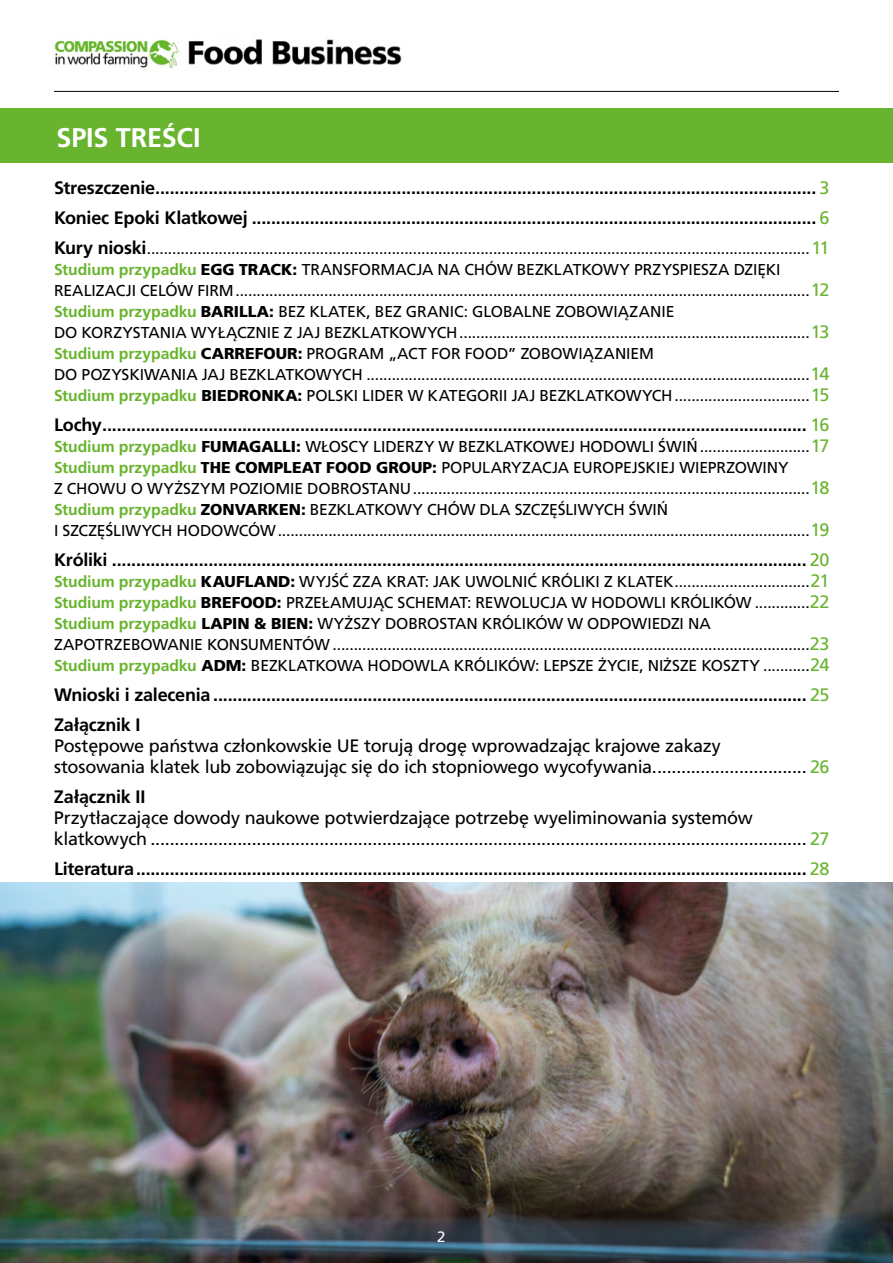
<style>
.page{position:relative;width:893px;height:1263px;background:#fff}
.page>*{position:absolute;margin:0;border:0;box-sizing:border-box;transform-origin:0 0}
.Heading{font:700 27px "Frutiger LT Com";letter-spacing:-.005em;color:#fff}
.t1{font:700 18px "Frutiger LT Com";letter-spacing:-.015em;color:#000}
.t2{font:18px/21px "Frutiger LT Com";letter-spacing:-.02em;color:#000}
.t3{font:15.75px/21px "Frutiger LT Com";letter-spacing:-.005em;color:#000}
.t4{font:15px "Frutiger LT Com";color:#fff}
.s1{font-weight:400;color:#69b42e}
.s2{font-weight:700;font-size:18px}
.s3{font-size:18px;color:#69b42e}
.s4{font-weight:700;color:#69b42e}
.s5{font-weight:900}
.s6{color:#69b42e}
</style>
<div class="page">
<hr style="left:54px;top:91px;width:785px;height:1px;background:#000">
<img style="left:54px;top:39px;width:348px;height:30px">
<img style="left:0;top:882px;width:893px;height:381px">
<div style="left:0;top:108px;width:893px;height:54px;background:#69b42e"></div>
<h1 class="Heading" style="left:56px;top:121px;width:146px">SPIS TREŚCI</h1>
<p class="t1" style="left:54px;top:177px;width:777px">Streszczenie......................................................................................................................................... <span class="s1">3</span></p>
<p class="t1" style="left:54px;top:207px;width:777px">Koniec Epoki Klatkowej ..................................................................................................................... <span class="s1">6</span></p>
<p class="t3" style="left:54px;top:238px;width:777px"><span class="s2">Kury nioski</span>.............................................................................................................................................................<span class="s3">11</span></p>
<p class="t3" style="left:54px;top:259px;width:777px"><span class="s4">Studium przypadku</span> <span class="s5">EGG TRACK:</span> TRANSFORMACJA NA CHÓW BEZKLATKOWY PRZYSPIESZA DZIĘKI<br>REALIZACJI CELÓW FIRM........................................................................................................................................<span class="s3">12</span></p>
<p class="t3" style="left:54px;top:301px;width:777px"><span class="s4">Studium przypadku</span> <span class="s5">BARILLA:</span> BEZ KLATEK, BEZ GRANIC: GLOBALNE ZOBOWIĄZANIE<br>DO KORZYSTANIA WYŁĄCZNIE Z JAJ BEZKLATKOWYCH...................................................................................<span class="s3">13</span></p>
<p class="t3" style="left:54px;top:343px;width:777px"><span class="s4">Studium przypadku</span> <span class="s5">CARREFOUR:</span> PROGRAM „ACT FOR FOOD” ZOBOWIĄZANIEM<br>DO POZYSKIWANIA JAJ BEZKLATKOWYCH .........................................................................................................<span class="s3">14</span></p>
<p class="t3" style="left:54px;top:385px;width:777px"><span class="s4">Studium przypadku</span> <span class="s5">BIEDRONKA:</span> POLSKI LIDER W KATEGORII JAJ BEZKLATKOWYCH................................<span class="s3">15</span></p>
<p class="t1" style="left:54px;top:414px;width:777px">Lochy.................................................................................................................................................. <span class="s1">16</span></p>
<p class="t3" style="left:54px;top:436px;width:777px"><span class="s4">Studium przypadku</span> <span class="s5">FUMAGALLI:</span> WŁOSCY LIDERZY W BEZKLATKOWEJ HODOWLI ŚWIŃ..........................<span class="s3">17</span></p>
<p class="t3" style="left:54px;top:457px;width:777px"><span class="s4">Studium przypadku</span> <span class="s5">THE COMPLEAT FOOD GROUP:</span> POPULARYZACJA EUROPEJSKIEJ WIEPRZOWINY<br>Z CHOWU O WYŻSZYM POZIOMIE DOBROSTANU..............................................................................................<span class="s3">18</span></p>
<p class="t3" style="left:54px;top:499px;width:777px"><span class="s4">Studium przypadku</span> <span class="s5">ZONVARKEN:</span> BEZKLATKOWY CHÓW DLA SZCZĘŚLIWYCH ŚWIŃ<br>I SZCZĘŚLIWYCH HODOWCÓW..............................................................................................................................<span class="s3">19</span></p>
<p class="t1" style="left:54px;top:549px;width:777px">Króliki ................................................................................................................................................ <span class="s1">20</span></p>
<p class="t3" style="left:54px;top:571px;width:777px"><span class="s4">Studium przypadku</span> <span class="s5">KAUFLAND:</span> WYJŚĆ ZZA KRAT: JAK UWOLNIĆ KRÓLIKI Z KLATEK................................<span class="s3">21</span></p>
<p class="t3" style="left:54px;top:592px;width:777px"><span class="s4">Studium przypadku</span> <span class="s5">BREFOOD:</span> PRZEŁAMUJĄC SCHEMAT: REWOLUCJA W HODOWLI KRÓLIKÓW .............<span class="s3">22</span></p>
<p class="t3" style="left:54px;top:613px;width:777px"><span class="s4">Studium przypadku</span> <span class="s5">LAPIN &amp; BIEN:</span> WYŻSZY DOBROSTAN KRÓLIKÓW W ODPOWIEDZI NA<br>ZAPOTRZEBOWANIE KONSUMENTÓW .................................................................................................................<span class="s3">23</span></p>
<p class="t3" style="left:54px;top:655px;width:777px"><span class="s4">Studium przypadku</span> <span class="s5">ADM:</span> BEZKLATKOWA HODOWLA KRÓLIKÓW: LEPSZE ŻYCIE, NIŻSZE KOSZTY ...........<span class="s3">24</span></p>
<p class="t1" style="left:54px;top:684px;width:777px">Wnioski i zalecenia ........................................................................................................................... <span class="s1">25</span></p>
<p class="t1" style="left:54px;top:714px;width:88px">Załącznik I</p>
<p class="t2" style="left:54px;top:735px;width:777px">Postępowe państwa członkowskie UE torują drogę wprowadzając krajowe zakazy<br>stosowania klatek lub zobowiązując się do ich stopniowego wycofywania................................ <span class="s6">26</span></p>
<p class="t1" style="left:54px;top:786px;width:93px">Załącznik II</p>
<p class="t2" style="left:54px;top:807px;width:777px">Przytłaczające dowody naukowe potwierdzające potrzebę wyeliminowania systemów klatkowych ........................................................................................................................................ <span class="s6">27</span></p>
<p class="t1" style="left:54px;top:858px;width:777px">Literatura........................................................................................................................................... <span class="s1">28</span></p>
<p class="t4" style="left:437px;top:1227px;width:10px">2</p>
</div>
